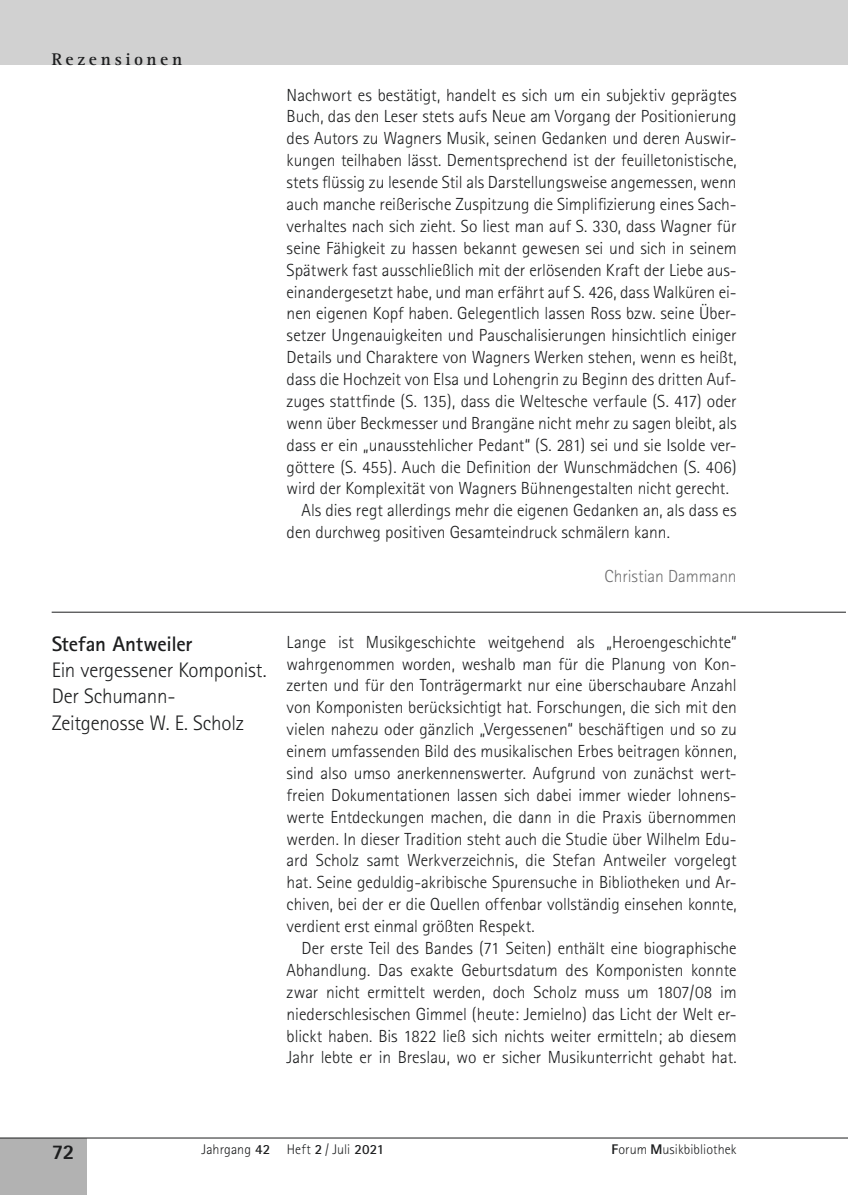
<style>
.page{position:relative;width:848px;height:1195px;background:#fff}
.page>*{position:absolute;margin:0;border:0;box-sizing:border-box;transform-origin:0 0}
.t1{font:21px/26.2px "Rotis Sans Serif Light 31";letter-spacing:-.01em;color:#1d1e1f}
.t2{font:700 21px "Rotis Sans Serif";letter-spacing:-.015em;color:#1d1e1f}
.t3{font:800 21px "Rotis Sans Serif";color:#1d1e1f}
.t4{font:17.5px/21.9px "Rotis Sans Serif Light 31";color:#1d1e1f;text-align:justify}
.t5{font:17.5px "Rotis Sans Serif Light 31";letter-spacing:-.005em;color:#707071}
.t6{font:700 17.5px "Rotis Serif";letter-spacing:.205em;color:#1d1e1f}
.t7{font:14px "Rotis Sans Serif Light 34";letter-spacing:.005em;color:#1d1e1f}
.t8{font:14px "Rotis Sans Serif Light 5";letter-spacing:.005em;color:#1d1e1f}
.s1{font-family:"Rotis Sans Serif";font-weight:700}
.s2{font-family:"Rotis Sans Serif";font-weight:800}
</style>
<div class="page">
<div style="left:0;top:0;width:845px;height:65px;background:#d1d1d1"></div>
<hr style="left:845px;top:0;width:2px;height:65px;background:#d1d1d1">
<div style="left:0;top:1138px;width:86px;height:57px;background:#b2b2b2"></div>
<hr style="left:0;top:1137px;width:845px;height:1px;background:#1d1e1f">
<hr style="left:52px;top:612px;width:793px;height:1px;background:#1d1e1f">
<p class="t6" style="left:52px;top:49px;width:132px">Rezensionen</p>
<p class="t4" style="left:286px;top:84px;width:451px">Nachwort es bestätigt, handelt es sich um ein subjektiv geprägtes</p>
<p class="t4" style="left:286px;top:106px;width:451px">Buch, das den Leser stets aufs Neue am Vorgang der Positionierung</p>
<p class="t4" style="left:286px;top:127px;width:451px">des Autors zu Wagners Musik, seinen Gedanken und deren Auswir-</p>
<p class="t4" style="left:286px;top:149px;width:451px">kungen teilhaben lässt. Dementsprechend ist der feuilletonistische,</p>
<p class="t4" style="left:286px;top:171px;width:451px">stets flüssig zu lesende Stil als Darstellungsweise angemessen, wenn</p>
<p class="t4" style="left:286px;top:193px;width:451px">auch manche reißerische Zuspitzung die Simplifizierung eines Sach-</p>
<p class="t4" style="left:286px;top:215px;width:451px">verhaltes nach sich zieht. So liest man auf S. 330, dass Wagner für</p>
<p class="t4" style="left:286px;top:237px;width:451px">seine Fähigkeit zu hassen bekannt gewesen sei und sich in seinem</p>
<p class="t4" style="left:286px;top:259px;width:451px">Spätwerk fast ausschließlich mit der erlösenden Kraft der Liebe aus-</p>
<p class="t4" style="left:286px;top:281px;width:451px">einandergesetzt habe, und man erfährt auf S. 426, dass Walküren ei-</p>
<p class="t4" style="left:286px;top:302px;width:451px">nen eigenen Kopf haben. Gelegentlich lassen Ross bzw. seine Über-</p>
<p class="t4" style="left:286px;top:324px;width:451px">setzer Ungenauigkeiten und Pauschalisierungen hinsichtlich einiger</p>
<p class="t4" style="left:286px;top:346px;width:451px">Details und Charaktere von Wagners Werken stehen, wenn es heißt,</p>
<p class="t4" style="left:286px;top:368px;width:451px">dass die Hochzeit von Elsa und Lohengrin zu Beginn des dritten Auf-</p>
<p class="t4" style="left:286px;top:390px;width:451px">zuges stattfinde (S. 135), dass die Weltesche verfaule (S. 417) oder</p>
<p class="t4" style="left:286px;top:412px;width:451px">wenn über Beckmesser und Brangäne nicht mehr zu sagen bleibt, als</p>
<p class="t4" style="left:286px;top:434px;width:451px">dass er ein „unausstehlicher Pedant“ (S. 281) sei und sie Isolde ver-</p>
<p class="t4" style="left:286px;top:456px;width:451px">göttere (S. 455). Auch die Definition der Wunschmädchen (S. 406)</p>
<p class="t4" style="left:286px;top:477px;width:444px">wird der Komplexität von Wagners Bühnengestalten nicht gerecht.</p>
<p class="t4" style="left:301px;top:499px;width:436px">Als dies regt allerdings mehr die eigenen Gedanken an, als dass es</p>
<p class="t4" style="left:286px;top:521px;width:385px">den durchweg positiven Gesamteindruck schmälern kann.</p>
<p class="t5" style="left:604px;top:566px;width:134px">Christian Dammann</p>
<p class="t2" style="left:52px;top:630px;width:142px">Stefan Antweiler</p>
<p class="t1" style="left:52px;top:657px;width:216px">Ein vergessener Komponist.<br>Der Schumann-<br>Zeitgenosse W. E. Scholz</p>
<p class="t4" style="left:286px;top:631px;width:451px">Lange ist Musikgeschichte weitgehend als „Heroengeschichte“ wahrgenommen worden, weshalb man für die Planung von Kon&shy;zerten und für den Tonträgermarkt nur eine überschaubare Anzahl von Komponisten berücksichtigt hat. Forschungen, die sich mit den vielen nahezu oder gänzlich „Vergessenen“ beschäftigen und so zu einem umfassenden Bild des musikalischen Erbes beitragen können, sind also umso anerkennenswerter. Aufgrund von zunächst wert&shy;freien Dokumentationen lassen sich dabei immer wieder lohnens&shy;werte Entdeckungen machen, die dann in die Praxis übernommen werden. In dieser Tradition steht auch die Studie über Wilhelm Edu&shy;ard Scholz samt Werkverzeichnis, die Stefan Antweiler vorgelegt hat. Seine geduldig-akribische Spurensuche in Bibliotheken und Ar&shy;chiven, bei der er die Quellen offenbar vollständig einsehen konnte, verdient erst einmal größten Respekt.</p>
<p class="t4" style="left:286px;top:937px;width:451px;text-indent:15px">Der erste Teil des Bandes (71 Seiten) enthält eine biographische Abhandlung. Das exakte Geburtsdatum des Komponisten konnte zwar nicht ermittelt werden, doch Scholz muss um 1807/08 im niederschlesischen Gimmel (heute: Jemielno) das Licht der Welt er&shy;blickt haben. Bis 1822 ließ sich nichts weiter ermitteln; ab diesem Jahr lebte er in Breslau, wo er sicher Musikunterricht gehabt hat.</p>
<p class="t3" style="left:52px;top:1138px;width:24px">72</p>
<p class="t7" style="left:201px;top:1141px;width:184px">Jahrgang <span class="s1">42</span> Heft <span class="s1">2</span> / Juli <span class="s1">2021</span></p>
<p class="t8" style="left:611px;top:1141px;width:127px"><span class="s2">F</span>orum <span class="s2">M</span>usikbibliothek</p>
</div>
